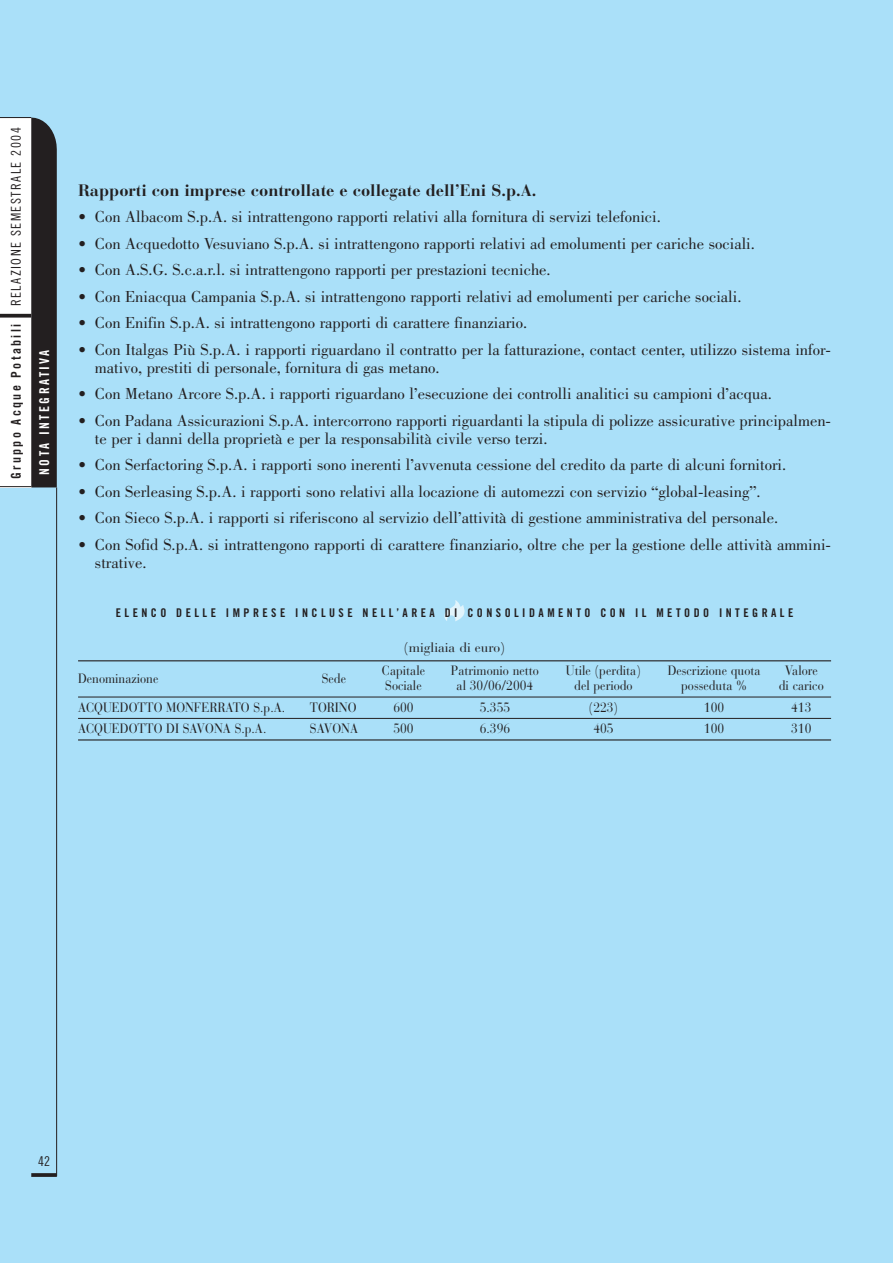
<style>
.page{position:relative;width:893px;height:1263px;background:#fff}
.page>*{position:absolute;margin:0;border:0;box-sizing:border-box;transform-origin:0 0}
.t1{font:16.5px/18px "Bodoni";color:#231f20}
.t2{font:700 16.5px "Bauer Bodoni";color:#231f20}
.t3{font:13.5px "Bauer Bodoni";color:#231f20;scale:.9 1}
.t4{font:13.5px "Trade Gothic Cond Eighteen";letter-spacing:.105em;color:#231f20}
.t5{font:13.5px "Trade Gothic Bold Cond Twenty";letter-spacing:.17em;color:#231f20}
.t6{font:13.5px "Bauer Bodoni";color:#231f20}
.t7{font:13.5px "Trade Gothic Bold Cond Twenty";letter-spacing:.175em;color:#fff}
.t8{font:12px "Trade Gothic Bold Cond Twenty";letter-spacing:.29em;color:#231f20}
</style>
<div class="page">
<div style="left:0;top:0;width:892px;height:1263px;background:#aae0f9"></div>
<svg style="left:31px;top:1173px;width:26px;height:4px"></svg>
<hr style="left:56px;top:487px;width:1px;height:689px;background:#231f20">
<div style="left:0;top:118px;width:31px;height:369px;background:#fff"></div>
<svg style="left:21px;top:118px;width:36px;height:369px"></svg>
<hr style="left:0;top:486px;width:31px;height:1px;background:#231f20">
<hr style="left:0;top:117px;width:31px;height:1px;background:#231f20">
<svg style="left:0;top:314px;width:31px;height:4px"></svg>
<img style="left:444px;top:600px;width:21px;height:21px">
<hr style="left:78px;top:660px;width:753px;height:1px;background:#231f20">
<hr style="left:78px;top:697px;width:753px;height:1px;background:#231f20">
<hr style="left:78px;top:718px;width:753px;height:1px;background:#231f20">
<hr style="left:78px;top:739px;width:753px;height:2px;background:#231f20">
<p class="t4" style="left:11px;top:306px;width:180px;rotate:-90deg">RELAZIONE SEMESTRALE 2004</p>
<p class="t5" style="left:11px;top:479px;width:156px;rotate:-90deg">Gruppo Acque Potabili</p>
<p class="t7" style="left:39px;top:475px;width:126px;rotate:-90deg">NOTA INTEGRATIVA</p>
<p class="t2" style="left:78px;top:183px;width:459px">Rapporti con imprese controllate e collegate dell’Eni S.p.A.</p>
<p class="t1" style="left:78px;top:209px;width:584px">• Con Albacom S.p.A. si intrattengono rapporti relativi alla fornitura di servizi telefonici.</p>
<p class="t1" style="left:78px;top:236px;width:678px">• Con Acquedotto Vesuviano S.p.A. si intrattengono rapporti relativi ad emolumenti per cariche sociali.</p>
<p class="t1" style="left:78px;top:262px;width:474px">• Con A.S.G. S.c.a.r.l. si intrattengono rapporti per prestazioni tecniche.</p>
<p class="t1" style="left:78px;top:289px;width:665px">• Con Eniacqua Campania S.p.A. si intrattengono rapporti relativi ad emolumenti per cariche sociali.</p>
<p class="t1" style="left:78px;top:315px;width:450px">• Con Enifin S.p.A. si intrattengono rapporti di carattere finanziario.</p>
<p class="t1" style="left:95px;top:342px;width:737px;text-indent:-17px">• Con Italgas Più S.p.A. i rapporti riguardano il contratto per la fatturazione, contact center, utilizzo sistema infor&shy;mativo, prestiti di personale, fornitura di gas metano.</p>
<p class="t1" style="left:78px;top:386px;width:695px">• Con Metano Arcore S.p.A. i rapporti riguardano l’esecuzione dei controlli analitici su campioni d’acqua.</p>
<p class="t1" style="left:95px;top:413px;width:737px;text-indent:-17px">• Con Padana Assicurazioni S.p.A. intercorrono rapporti riguardanti la stipula di polizze assicurative principalmen&shy;te per i danni della proprietà e per la responsabilità civile verso terzi.</p>
<p class="t1" style="left:78px;top:457px;width:709px">• Con Serfactoring S.p.A. i rapporti sono inerenti l’avvenuta cessione del credito da parte di alcuni fornitori.</p>
<p class="t1" style="left:78px;top:484px;width:684px">• Con Serleasing S.p.A. i rapporti sono relativi alla locazione di automezzi con servizio “global-leasing”.</p>
<p class="t1" style="left:78px;top:510px;width:701px">• Con Sieco S.p.A. i rapporti si riferiscono al servizio dell’attività di gestione amministrativa del personale.</p>
<p class="t1" style="left:95px;top:537px;width:737px;text-indent:-17px">• Con Sofid S.p.A. si intrattengono rapporti di carattere finanziario, oltre che per la gestione delle attività ammini&shy;strative.</p>
<p class="t8" style="left:116px;top:608px;width:679px">ELENCO DELLE IMPRESE INCLUSE NELL’AREA DI CONSOLIDAMENTO CON IL METODO INTEGRALE</p>
<p class="t6" style="left:403px;top:642px;width:103px">(migliaia di euro)</p>
<p class="t3" style="left:78px;top:673px;width:91px">Denominazione</p>
<p class="t3" style="left:322px;top:673px;width:28px">Sede</p>
<p class="t3" style="left:382px;top:665px;width:49px">Capitale</p>
<p class="t3" style="left:451px;top:665px;width:99px">Patrimonio netto</p>
<p class="t3" style="left:566px;top:665px;width:85px">Utile (perdita)</p>
<p class="t3" style="left:667px;top:665px;width:105px">Descrizione quota</p>
<p class="t3" style="left:784px;top:665px;width:38px">Valore</p>
<p class="t3" style="left:385px;top:680px;width:42px">Sociale</p>
<p class="t3" style="left:456px;top:680px;width:87px">al 30/06/2004</p>
<p class="t3" style="left:574px;top:680px;width:66px">del periodo</p>
<p class="t3" style="left:681px;top:680px;width:75px">posseduta %</p>
<p class="t3" style="left:778px;top:680px;width:51px">di carico</p>
<p class="t3" style="left:78px;top:702px;width:232px">ACQUEDOTTO MONFERRATO S.p.A.</p>
<p class="t3" style="left:310px;top:702px;width:53px">TORINO</p>
<p class="t3" style="left:393px;top:702px;width:24px">600</p>
<p class="t3" style="left:480px;top:702px;width:35px">5.355</p>
<p class="t3" style="left:588px;top:702px;width:35px">(223)</p>
<p class="t3" style="left:704px;top:702px;width:24px">100</p>
<p class="t3" style="left:791px;top:702px;width:24px">413</p>
<p class="t3" style="left:78px;top:723px;width:211px">ACQUEDOTTO DI SAVONA S.p.A.</p>
<p class="t3" style="left:310px;top:723px;width:55px">SAVONA</p>
<p class="t3" style="left:393px;top:723px;width:24px">500</p>
<p class="t3" style="left:480px;top:723px;width:35px">6.396</p>
<p class="t3" style="left:593px;top:723px;width:24px">405</p>
<p class="t3" style="left:704px;top:723px;width:24px">100</p>
<p class="t3" style="left:791px;top:723px;width:24px">310</p>
<p class="t4" style="left:38px;top:1157px;width:13px">42</p>
</div>
